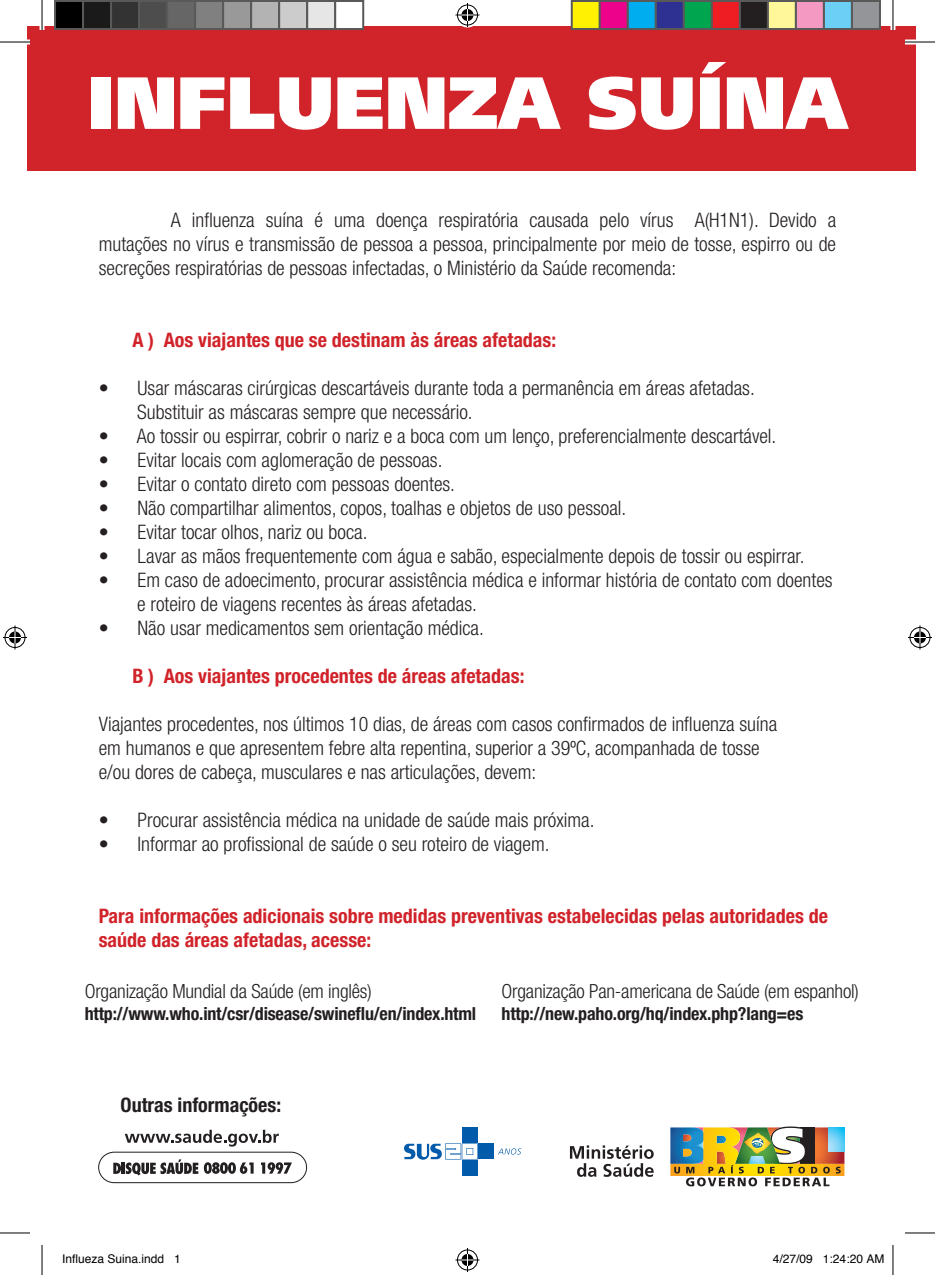
<style>
.page{position:relative;width:935px;height:1275px;background:#fff}
.page>*{position:absolute;margin:0;border:0;box-sizing:border-box;transform-origin:0 0}
.t1{font:900 73.8px "Frutiger";color:#fff}
.t2{font:300 condensed 20px/24px "Helvetica Neue";color:#231f20;text-align:justify}
.t3{font:700 condensed 20px/24px "Helvetica Neue";color:#d1232a}
.t4{font:700 condensed 20px "Helvetica Neue";color:#231f20}
.t5{font:300 condensed 19.4px "Helvetica Neue";letter-spacing:-.01em;color:#231f20}
.t6{font:700 condensed 18px "Helvetica Neue";letter-spacing:-.01em;color:#231f20}
.t7{font:12px "Helvetica";color:#000}
</style>
<div class="page">
<div style="left:27px;top:27px;width:888px;height:144px;background:#d1232a"></div>
<svg style="left:689px;top:1186px;width:141px;height:1px"></svg>
<img style="left:670px;top:1126px;width:174px;height:60px">
<svg style="left:570px;top:1145px;width:83px;height:31px"></svg>
<div style="left:462px;top:1127px;width:15px;height:15px;background:#015aaa"></div>
<div style="left:478px;top:1143px;width:16px;height:16px;background:#015aaa"></div>
<div style="left:462px;top:1160px;width:15px;height:15px;background:#015aaa"></div>
<svg style="left:498px;top:1148px;width:23px;height:6px"></svg>
<svg style="left:404px;top:1143px;width:74px;height:16px"></svg>
<svg style="left:113px;top:1159px;width:85px;height:16px"></svg>
<svg style="left:204px;top:1162px;width:49px;height:11px"></svg>
<svg style="left:261px;top:1162px;width:31px;height:11px"></svg>
<svg style="left:125px;top:1129px;width:154px;height:17px"></svg>
<div style="left:98px;top:1151px;width:209px;height:32px;border:1px solid #231f20;border-radius:15px"></div>
<svg style="left:0;top:40px;width:30px;height:5px"></svg>
<svg style="left:905px;top:40px;width:29px;height:5px"></svg>
<svg style="left:0;top:1233px;width:30px;height:1px"></svg>
<svg style="left:905px;top:1233px;width:29px;height:1px"></svg>
<svg style="left:40px;top:0;width:4px;height:30px"></svg>
<svg style="left:41px;top:1245px;width:1px;height:30px"></svg>
<svg style="left:890px;top:0;width:5px;height:30px"></svg>
<svg style="left:893px;top:1245px;width:1px;height:30px"></svg>
<hr style="left:0;top:42px;width:30px;height:1px;background:#000">
<hr style="left:904px;top:42px;width:30px;height:1px;background:#000">
<hr style="left:0;top:1232px;width:30px;height:1px;background:#000">
<hr style="left:904px;top:1232px;width:30px;height:1px;background:#000">
<hr style="left:42px;top:0;width:1px;height:30px;background:#000">
<hr style="left:42px;top:1245px;width:1px;height:30px;background:#000">
<hr style="left:892px;top:0;width:1px;height:30px;background:#000">
<hr style="left:892px;top:1245px;width:1px;height:30px;background:#000">
<div style="left:455px;top:3px;width:25px;height:25px;border:5px solid #fff;border-radius:50%"></div>
<svg style="left:455px;top:3px;width:24px;height:24px"></svg>
<div style="left:455px;top:1247px;width:25px;height:25px;border:5px solid #fff;border-radius:50%"></div>
<svg style="left:455px;top:1248px;width:24px;height:24px"></svg>
<div style="left:2px;top:625px;width:26px;height:25px;border:5px solid #fff;border-radius:50%"></div>
<div style="left:12px;top:625px;width:6px;height:24px;background:#fff"></div>
<div style="left:6px;top:629px;width:18px;height:17px;border:5px solid #fff;border-radius:50%"></div>
<div style="left:4px;top:627px;width:22px;height:21px;border:1px solid #000;border-radius:50%"></div>
<hr style="left:14px;top:625px;width:2px;height:24px;background:#000">
<svg style="left:3px;top:631px;width:24px;height:12px"></svg>
<div style="left:907px;top:625px;width:25px;height:25px;border:5px solid #fff;border-radius:50%"></div>
<svg style="left:907px;top:625px;width:24px;height:24px"></svg>
<div style="left:55px;top:1px;width:28px;height:28px;background:#000"></div>
<div style="left:54px;top:0;width:30px;height:30px;border:2px solid #595959"></div>
<div style="left:83px;top:1px;width:28px;height:28px;background:#1a1a1a"></div>
<div style="left:82px;top:0;width:30px;height:30px;border:2px solid #595959"></div>
<div style="left:111px;top:1px;width:28px;height:28px;background:#333"></div>
<div style="left:110px;top:0;width:30px;height:30px;border:2px solid #595959"></div>
<div style="left:139px;top:1px;width:28px;height:28px;background:#4d4d4d"></div>
<div style="left:138px;top:0;width:30px;height:30px;border:2px solid #595959"></div>
<div style="left:167px;top:1px;width:28px;height:28px;background:#666"></div>
<div style="left:166px;top:0;width:30px;height:30px;border:2px solid #595959"></div>
<div style="left:195px;top:1px;width:28px;height:28px;background:#808080"></div>
<div style="left:194px;top:0;width:30px;height:30px;border:2px solid #595959"></div>
<div style="left:223px;top:1px;width:28px;height:28px;background:#999"></div>
<div style="left:222px;top:0;width:30px;height:30px;border:2px solid #595959"></div>
<div style="left:251px;top:1px;width:28px;height:28px;background:#b3b3b3"></div>
<div style="left:250px;top:0;width:30px;height:30px;border:2px solid #595959"></div>
<div style="left:279px;top:1px;width:28px;height:28px;background:#ccc"></div>
<div style="left:278px;top:0;width:30px;height:30px;border:2px solid #595959"></div>
<div style="left:307px;top:1px;width:28px;height:28px;background:#e6e6e6"></div>
<div style="left:306px;top:0;width:30px;height:30px;border:2px solid #595959"></div>
<div style="left:334px;top:0;width:30px;height:30px;border:2px solid #595959"></div>
<div style="left:571px;top:1px;width:28px;height:28px;background:#fff101"></div>
<div style="left:570px;top:0;width:30px;height:30px;border:2px solid #595959"></div>
<div style="left:599px;top:1px;width:28px;height:28px;background:#ed028c"></div>
<div style="left:598px;top:0;width:30px;height:30px;border:2px solid #595959"></div>
<div style="left:627px;top:1px;width:28px;height:28px;background:#00aeef"></div>
<div style="left:626px;top:0;width:30px;height:30px;border:2px solid #595959"></div>
<div style="left:655px;top:1px;width:28px;height:28px;background:#2e3092"></div>
<div style="left:654px;top:0;width:30px;height:30px;border:2px solid #595959"></div>
<div style="left:683px;top:1px;width:28px;height:28px;background:#00a54f"></div>
<div style="left:682px;top:0;width:30px;height:30px;border:2px solid #595959"></div>
<div style="left:711px;top:1px;width:28px;height:28px;background:#ee1d23"></div>
<div style="left:710px;top:0;width:30px;height:30px;border:2px solid #595959"></div>
<div style="left:739px;top:1px;width:28px;height:28px;background:#231f20"></div>
<div style="left:738px;top:0;width:30px;height:30px;border:2px solid #595959"></div>
<div style="left:767px;top:1px;width:28px;height:28px;background:#fff79a"></div>
<div style="left:766px;top:0;width:30px;height:30px;border:2px solid #595959"></div>
<div style="left:795px;top:1px;width:28px;height:28px;background:#f499c2"></div>
<div style="left:794px;top:0;width:30px;height:30px;border:2px solid #595959"></div>
<div style="left:823px;top:1px;width:28px;height:28px;background:#6bcff6"></div>
<div style="left:822px;top:0;width:30px;height:30px;border:2px solid #595959"></div>
<div style="left:851px;top:1px;width:28px;height:28px;background:#939598"></div>
<div style="left:850px;top:0;width:30px;height:30px;border:2px solid #595959"></div>
<p class="t1" style="left:87px;top:58px;width:762px">INFLUENZA SUÍNA</p>
<p class="t2" style="left:99px;top:208px;width:739px;text-indent:72px">A influenza suína é uma doença respiratória causada pelo vírus A(H1N1). Devido a mutações no vírus e transmissão de pessoa a pessoa, principalmente por meio de tosse, espirro ou de secreções respiratórias de pessoas infectadas, o Ministério da Saúde recomenda:</p>
<p class="t3" style="left:132px;top:327px;width:425px">A ) Aos viajantes que se destinam às áreas afetadas:</p>
<p class="t2" style="left:99px;top:376px;width:657px">• Usar máscaras cirúrgicas descartáveis durante toda a permanência em áreas afetadas.</p>
<p class="t2" style="left:137px;top:400px;width:337px">Substituir as máscaras sempre que necessário.</p>
<p class="t2" style="left:99px;top:424px;width:679px">• Ao tossir ou espirrar, cobrir o nariz e a boca com um lenço, preferencialmente descartável.</p>
<p class="t2" style="left:99px;top:448px;width:345px">• Evitar locais com aglomeração de pessoas.</p>
<p class="t2" style="left:99px;top:472px;width:358px">• Evitar o contato direto com pessoas doentes.</p>
<p class="t2" style="left:99px;top:496px;width:529px">• Não compartilhar alimentos, copos, toalhas e objetos de uso pessoal.</p>
<p class="t2" style="left:99px;top:520px;width:270px">• Evitar tocar olhos, nariz ou boca.</p>
<p class="t2" style="left:99px;top:544px;width:707px">• Lavar as mãos frequentemente com água e sabão, especialmente depois de tossir ou espirrar.</p>
<p class="t2" style="left:99px;top:568px;width:735px">• Em caso de adoecimento, procurar assistência médica e informar história de contato com doentes</p>
<p class="t2" style="left:137px;top:592px;width:341px">e roteiro de viagens recentes às áreas afetadas.</p>
<p class="t2" style="left:99px;top:616px;width:386px">• Não usar medicamentos sem orientação médica.</p>
<p class="t3" style="left:132px;top:663px;width:393px">B ) Aos viajantes procedentes de áreas afetadas:</p>
<p class="t2" style="left:99px;top:712px;width:680px">Viajantes procedentes, nos últimos 10 dias, de áreas com casos confirmados de influenza suína</p>
<p class="t2" style="left:99px;top:736px;width:662px">em humanos e que apresentem febre alta repentina, superior a 39ºC, acompanhada de tosse</p>
<p class="t2" style="left:99px;top:760px;width:439px">e/ou dores de cabeça, musculares e nas articulações, devem:</p>
<p class="t2" style="left:99px;top:808px;width:497px">• Procurar assistência médica na unidade de saúde mais próxima.</p>
<p class="t2" style="left:99px;top:832px;width:452px">• Informar ao profissional de saúde o seu roteiro de viagem.</p>
<p class="t3" style="left:99px;top:903px;width:730px">Para informações adicionais sobre medidas preventivas estabelecidas pelas autoridades de saúde das áreas afetadas, acesse:</p>
<p class="t5" style="left:85px;top:980px;width:288px">Organização Mundial da Saúde (em inglês)</p>
<p class="t6" style="left:85px;top:1002px;width:393px">http://www.who.int/csr/disease/swineflu/en/index.html</p>
<p class="t5" style="left:501px;top:979px;width:359px">Organização Pan-americana de Saúde (em espanhol)</p>
<p class="t6" style="left:501px;top:1002px;width:303px">http://new.paho.org/hq/index.php?lang=es</p>
<p class="t4" style="left:120px;top:1093px;width:162px">Outras informações:</p>
<p class="t7" style="left:62px;top:1249px;width:120px">Influeza Suina.indd 1</p>
<p class="t7" style="left:772px;top:1249px;width:113px">4/27/09 1:24:20 AM</p>
</div>
